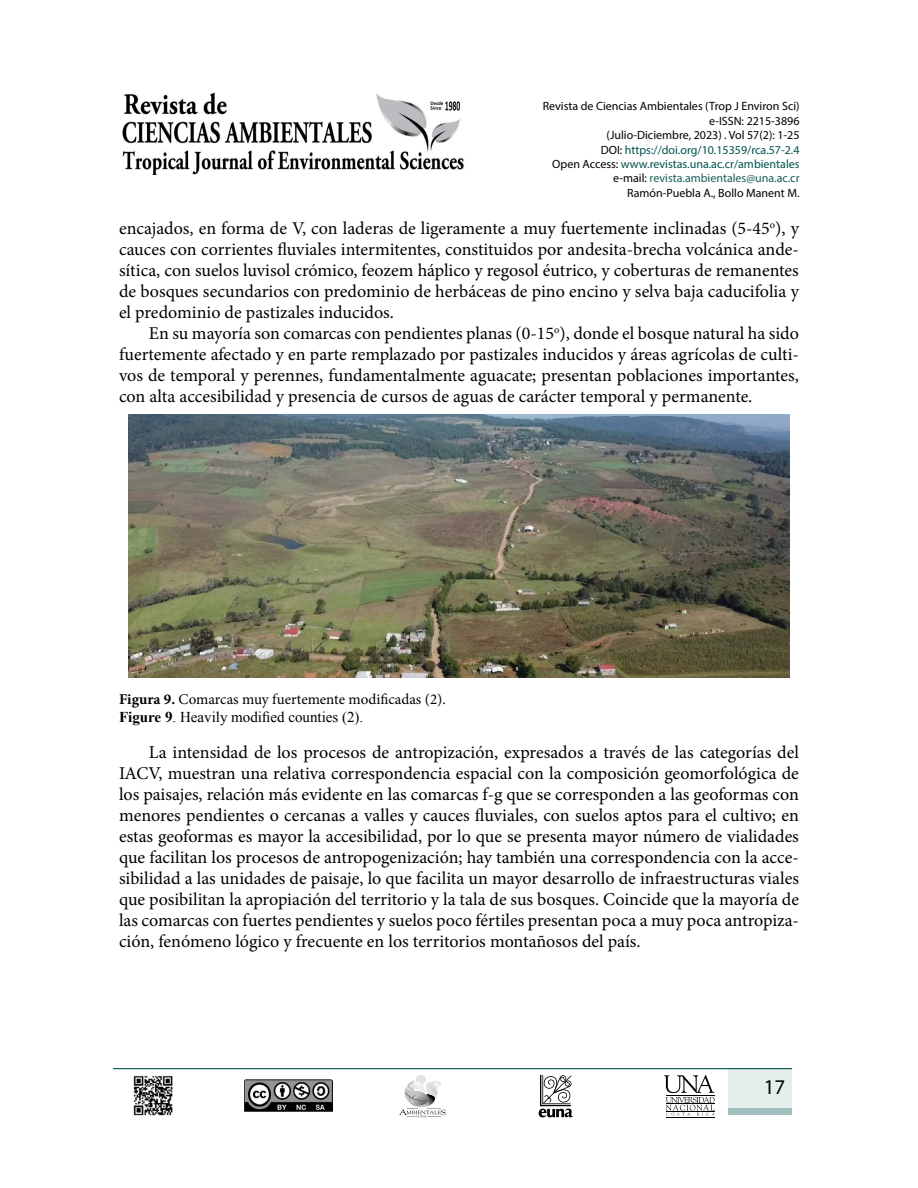
<style>
.page{position:relative;width:918px;height:1188px;background:#fff}
.page>*{position:absolute;margin:0;border:0;box-sizing:border-box;transform-origin:0 0}
.t1{font:21px "Myriad Pro";color:#000}
.t2{font:18px/21px "Minion Pro";color:#000;text-align:justify}
.t3{font:15px "Minion Pro";color:#000}
.t4{font:15px "Times New Roman";color:#000}
.t5{font:12px/14.4px "Myriad Pro";color:#000;text-align:right}
.s1{color:#00534d}
.s2{color:#195f5a}
.s3{font-weight:700}
</style>
<div class="page">
<svg style="left:539px;top:1075px;width:34px;height:42px"></svg>
<div style="left:416px;top:1075px;width:10px;height:9px;background:#e2e2e2;border-radius:50%"></div>
<svg style="left:399px;top:1081px;width:47px;height:36px"></svg>
<hr style="left:666px;top:1117px;width:48px;height:1px;background:#000">
<svg style="left:664px;top:1075px;width:51px;height:41px"></svg>
<hr style="left:113px;top:1068px;width:679px;height:1px;background:#00534d">
<div style="left:729px;top:1068px;width:63px;height:46px;background:#e6eeed"></div>
<div style="left:729px;top:1108px;width:63px;height:6px;background:#a1bfbd"></div>
<img style="left:244px;top:1080px;width:89px;height:31px">
<img style="left:122px;top:92px;width:342px;height:83px">
<img style="left:133px;top:1075px;width:40px;height:41px">
<img style="left:128px;top:414px;width:662px;height:263px">
<p class="t5" style="left:543px;top:99px;width:258px">Revista de Ciencias Ambientales (Trop J Environ Sci) e-ISSN: 2215-3896<br>(Julio-Diciembre, 2023) . Vol 57(2): 1-25<br>DOI: <span class="s1">https://doi.org/10.15359/rca.57-2.4<br></span>Open Access: <span class="s1">www.revistas.una.ac.cr/ambientales </span>e-mail: <span class="s2">revista.ambientales@una.ac.cr </span>Ramón-Puebla A., Bollo Manent M.</p>
<p class="t2" style="left:119px;top:218px;width:681px">encajados, en forma de V, con laderas de ligeramente a muy fuertemente inclinadas (5-45<sup>o</sup>), y cauces con corrientes fluviales intermitentes, constituidos por andesita-brecha volcánica ande&shy;sítica, con suelos luvisol crómico, feozem háplico y regosol éutrico, y coberturas de remanentes de bosques secundarios con predominio de herbáceas de pino encino y selva baja caducifolia y el predominio de pastizales inducidos.</p>
<p class="t2" style="left:119px;top:323px;width:681px;text-indent:30px">En su mayoría son comarcas con pendientes planas (0-15<sup>o</sup>), donde el bosque natural ha sido fuertemente afectado y en parte remplazado por pastizales inducidos y áreas agrícolas de culti&shy;vos de temporal y perennes, fundamentalmente aguacate; presentan poblaciones importantes, con alta accesibilidad y presencia de cursos de aguas de carácter temporal y permanente.</p>
<p class="t3" style="left:119px;top:689px;width:328px"><span class="s3">Figura 9.</span> Comarcas muy fuertemente modificadas (2).</p>
<p class="t4" style="left:119px;top:707px;width:246px"><span class="s3">Figure 9</span>. Heavily modified counties (2).</p>
<p class="t2" style="left:119px;top:742px;width:681px;text-indent:30px">La intensidad de los procesos de antropización, expresados a través de las categorías del IACV, muestran una relativa correspondencia espacial con la composición geomorfológica de los paisajes, relación más evidente en las comarcas f-g que se corresponden a las geoformas con menores pendientes o cercanas a valles y cauces fluviales, con suelos aptos para el cultivo; en estas geoformas es mayor la accesibilidad, por lo que se presenta mayor número de vialidades que facilitan los procesos de antropogenización; hay también una correspondencia con la acce&shy;sibilidad a las unidades de paisaje, lo que facilita un mayor desarrollo de infraestructuras viales que posibilitan la apropiación del territorio y la tala de sus bosques. Coincide que la mayoría de las comarcas con fuertes pendientes y suelos poco fértiles presentan poca a muy poca antropiza&shy;ción, fenómeno lógico y frecuente en los territorios montañosos del país.</p>
<p class="t1" style="left:764px;top:1074px;width:23px">17</p>
</div>
